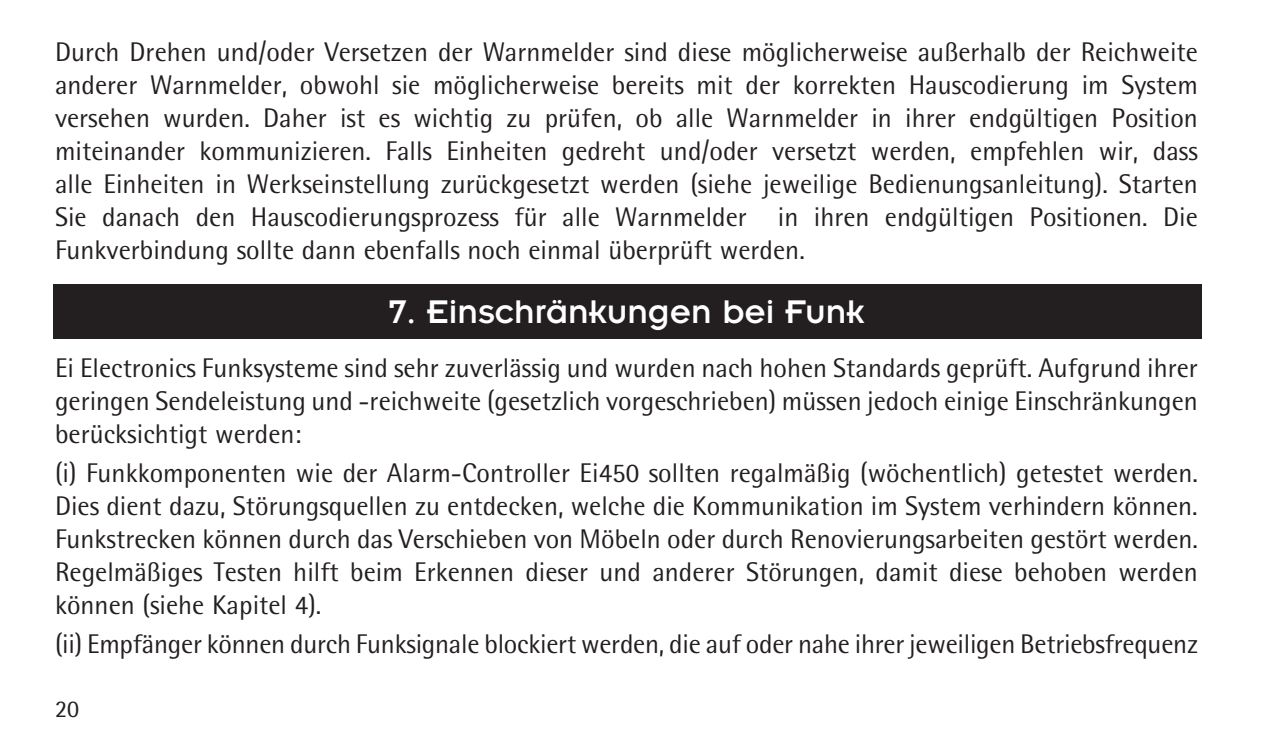
<style>
.page{position:relative;width:1261px;height:745px;background:#fff}
.page>*{position:absolute;margin:0;border:0;box-sizing:border-box;transform-origin:0 0}
.t1{font:36px "Insignia LT Std";color:#fff}
.t2{font:27px/33px "Rotis Semi Sans";color:#231f20;text-align:justify}
.t3{font:24px "Rotis Semi Sans";color:#231f20}
</style>
<div class="page">
<div style="left:53px;top:284px;width:1148px;height:54px;background:#231f20"></div>
<p class="t2" style="left:55px;top:35px;width:1144px">Durch Drehen und/oder Versetzen der Warnmelder sind diese möglicherweise außerhalb der Reichweite anderer Warnmelder, obwohl sie möglicherweise bereits mit der korrekten Hauscodierung im System versehen wurden. Daher ist es wichtig zu prüfen, ob alle Warnmelder in ihrer endgültigen Position miteinander kommunizieren. Falls Einheiten gedreht und/oder versetzt werden, empfehlen wir, dass alle Einheiten in Werkseinstellung zurückgesetzt werden (siehe jeweilige Bedienungsanleitung). Starten Sie danach den Hauscodierungsprozess für alle Warnmelder in ihren endgültigen Positionen. Die Funkverbindung sollte dann ebenfalls noch einmal überprüft werden.</p>
<p class="t1" style="left:388px;top:292px;width:477px">7. Einschränkungen bei Funk</p>
<p class="t2" style="left:55px;top:350px;width:1144px">Ei Electronics Funksysteme sind sehr zuverlässig und wurden nach hohen Standards geprüft. Aufgrund ihrer geringen Sendeleistung und -reichweite (gesetzlich vorgeschrieben) müssen jedoch einige Einschränkungen berücksichtigt werden:</p>
<p class="t2" style="left:55px;top:455px;width:1144px">(i) Funkkomponenten wie der Alarm-Controller Ei450 sollten regalmäßig (wöchentlich) getestet werden.<br>Dies dient dazu, Störungsquellen zu entdecken, welche die Kommunikation im System verhindern können.<br>Funkstrecken können durch das Verschieben von Möbeln oder durch Renovierungsarbeiten gestört werden.<br>Regelmäßiges Testen hilft beim Erkennen dieser und anderer Störungen, damit diese behoben werden können (siehe Kapitel 4).</p>
<p class="t2" style="left:55px;top:626px;width:1144px">(ii) Empfänger können durch Funksignale blockiert werden, die auf oder nahe ihrer jeweiligen Betriebsfrequenz</p>
<p class="t3" style="left:55px;top:693px;width:26px">20</p>
</div>
